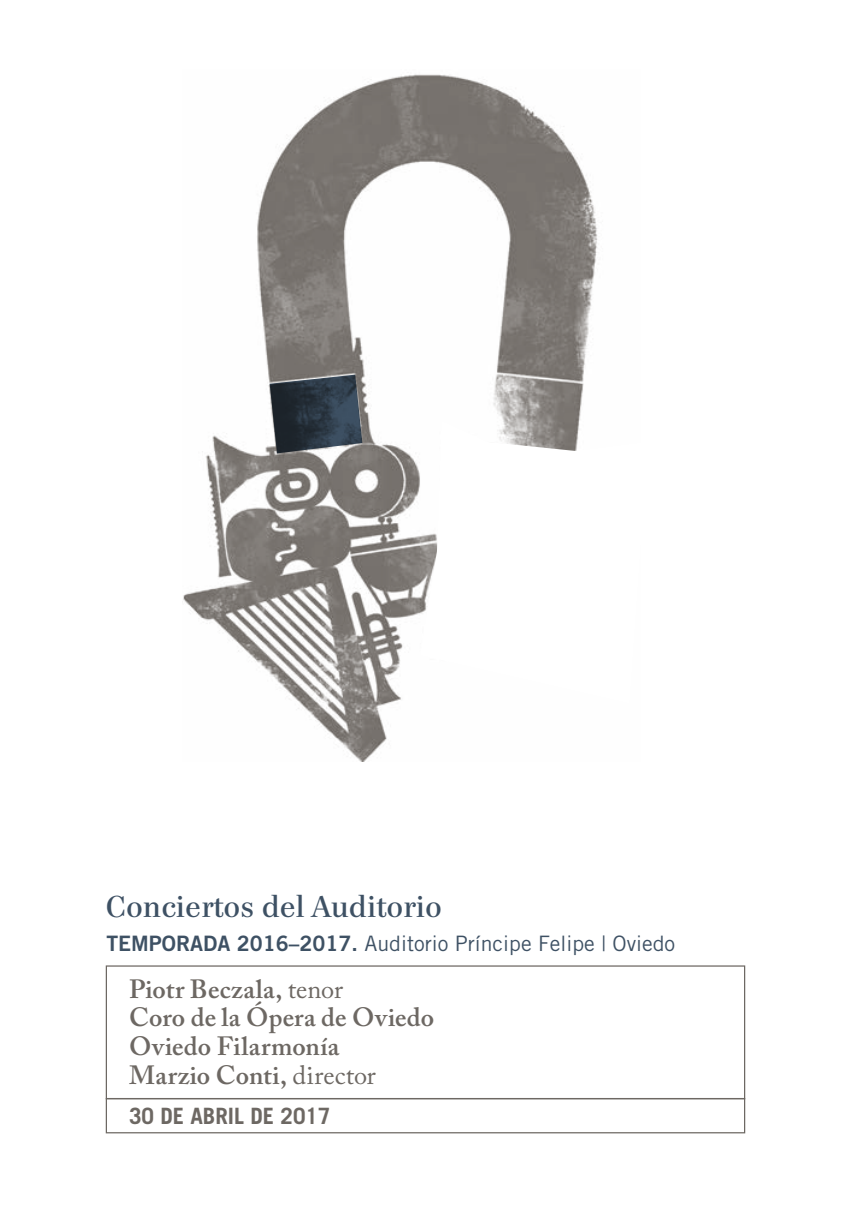
<style>
.page{position:relative;width:851px;height:1205px;background:#fff}
.page>*{position:absolute;margin:0;border:0;box-sizing:border-box;transform-origin:0 0}
.t1{font:30px "Paperback 48";letter-spacing:.025em;color:#3e5164}
.t2{font:600 26.25px/28.8px "Adobe Caslon Pro";letter-spacing:.015em;color:#6d6863}
.t3{font:700 22.5px "Trade Gothic LT Std";color:#6d6863}
.t4{font:21.25px "Trade Gothic LT Std";color:#3e5164}
.s1{font-family:"Trade Gothic LT Std Bd 2"}
.s2{font-weight:400}
</style>
<div class="page">
<div style="left:106px;top:965px;width:639px;height:134px;border:1px solid #6d6863"></div>
<div style="left:106px;top:1098px;width:639px;height:35px;border:1px solid #6d6863"></div>
<img style="left:183px;top:74px;width:415px;height:687px">
<svg style="left:420px;top:420px;width:178px;height:283px"></svg>
<p class="t1" style="left:106px;top:889px;width:337px">Conciertos del Auditorio</p>
<p class="t4" style="left:106px;top:930px;width:570px"><span class="s1">TEMPORADA 2016–2017.</span> Auditorio Príncipe Felipe | Oviedo</p>
<p class="t2" style="left:129px;top:974px;width:306px">Piotr Beczala, <span class="s2">tenor<br></span>Coro de la Ópera de Oviedo<br>Oviedo Filarmonía<br>Marzio Conti, <span class="s2">director</span></p>
<p class="t3" style="left:129px;top:1102px;width:203px">30 de ABRIL de 2017</p>
</div>
